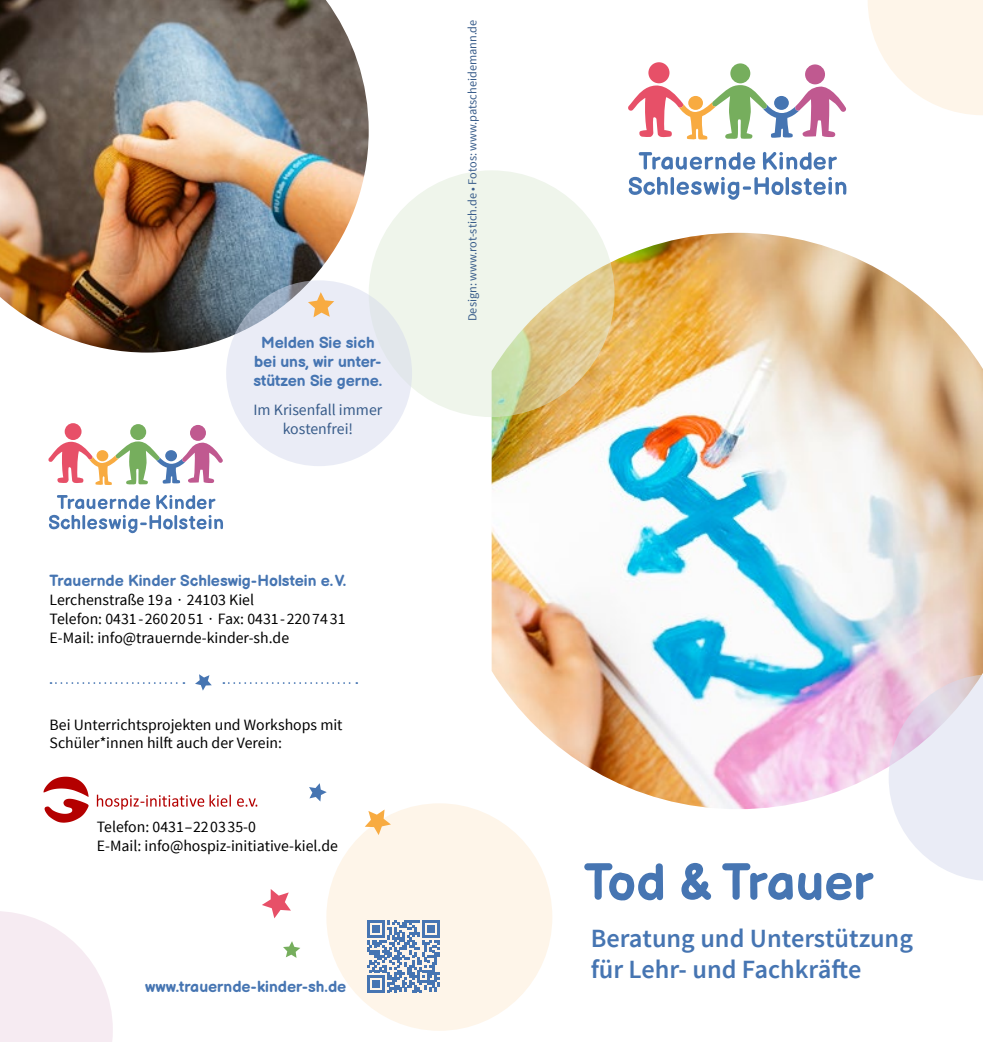
<style>
.page{position:relative;width:983px;height:1042px;background:#fff}
.page>*{position:absolute;margin:0;border:0;box-sizing:border-box;transform-origin:0 0}
.t1{font:700 50.75px "Balsamiq Sans";color:#4675b2}
.t2{font:600 26.25px/31.5px "Source Sans Pro";color:#4675b2}
.t3{font:15.75px/18.9px "Source Sans Pro";color:#000}
.t4{font:700 15.75px/18.9px "Balsamiq Sans";color:#4675b2;text-align:center}
.t5{font:15.75px/18.9px "Source Sans Pro";color:#385c8a;text-align:center}
.t6{font:12.25px "Source Sans Pro";color:#385c8a}
</style>
<div class="page">
<svg style="left:868px;top:0;width:114px;height:115px"></svg>
<img style="left:491px;top:233px;width:491px;height:576px">
<img style="left:0;top:0;width:368px;height:352px">
<svg style="left:368px;top:170px;width:246px;height:247px;background:#eaebd6"></svg>
<div style="left:326px;top:803px;width:226px;height:228px;background:#fef5e9;border-radius:50%"></div>
<div style="left:648px;top:62px;width:21px;height:21px;background:#e75068;border-radius:50%"></div>
<div style="left:730px;top:63px;width:20px;height:20px;background:#76ae5d;border-radius:50%"></div>
<div style="left:804px;top:64px;width:20px;height:20px;background:#c05990;border-radius:50%"></div>
<svg style="left:628px;top:85px;width:217px;height:55px"></svg>
<svg style="left:628px;top:151px;width:218px;height:49px"></svg>
<svg style="left:0;top:911px;width:113px;height:131px"></svg>
<svg style="left:888px;top:674px;width:94px;height:207px;background:#ebe5f0"></svg>
<div style="left:65px;top:423px;width:16px;height:17px;background:#e75068;border-radius:50%"></div>
<div style="left:130px;top:424px;width:16px;height:16px;background:#76ae5d;border-radius:50%"></div>
<div style="left:190px;top:425px;width:16px;height:16px;background:#c05990;border-radius:50%"></div>
<svg style="left:48px;top:441px;width:175px;height:44px"></svg>
<svg style="left:49px;top:494px;width:174px;height:40px"></svg>
<svg style="left:367px;top:920px;width:72px;height:72px"></svg>
<svg style="left:262px;top:889px;width:29px;height:29px"></svg>
<svg style="left:364px;top:809px;width:27px;height:26px"></svg>
<svg style="left:309px;top:783px;width:17px;height:18px"></svg>
<div style="left:226px;top:280px;width:186px;height:186px;background:#eaecf6;border-radius:50%"></div>
<svg style="left:308px;top:292px;width:26px;height:25px"></svg>
<svg style="left:283px;top:941px;width:17px;height:17px"></svg>
<svg style="left:50px;top:682px;width:134px;height:2px"></svg>
<svg style="left:223px;top:682px;width:134px;height:2px"></svg>
<svg style="left:195px;top:674px;width:17px;height:16px"></svg>
<svg style="left:237px;top:798px;width:20px;height:9px"></svg>
<svg style="left:97px;top:794px;width:134px;height:15px"></svg>
<svg style="left:43px;top:777px;width:46px;height:45px"></svg>
<p class="t4" style="left:253px;top:331px;width:130px">Melden Sie sich bei uns, wir unter&shy;stützen Sie gerne.</p>
<p class="t5" style="left:253px;top:400px;width:130px">Im Krisenfall immer kostenfrei!</p>
<p class="t4" style="left:50px;top:570px;width:298px">Trauernde Kinder Schleswig-Holstein e.V.</p>
<p class="t3" style="left:50px;top:591px;width:297px">Lerchenstraße 19a ∙ 24103 Kiel<br>Telefon: 0431-260 20 51 ∙ Fax: 0431-220 74 31<br>E-Mail: info@trauernde-kinder-sh.de</p>
<p class="t3" style="left:50px;top:715px;width:294px">Bei Unterrichtsprojekten und Workshops mit<br>Schüler*innen hilft auch der Verein:</p>
<p class="t3" style="left:97px;top:817px;width:242px">Telefon: 0431–220335-0<br>E-Mail: info@hospiz-initiative-kiel.de</p>
<p class="t4" style="left:145px;top:976px;width:202px">www.trauernde-kinder-sh.de</p>
<p class="t6" style="left:465px;top:321px;width:303px;rotate:-90deg">Design: www.rot-stich.de • Fotos: www.patscheidemann.de</p>
<h1 class="t1" style="left:583px;top:838px;width:291px">Tod &amp; Trauer</h1>
<h2 class="t2" style="left:590px;top:923px;width:323px">Beratung und Unterstützung für Lehr- und Fachkräfte</h2>
</div>
